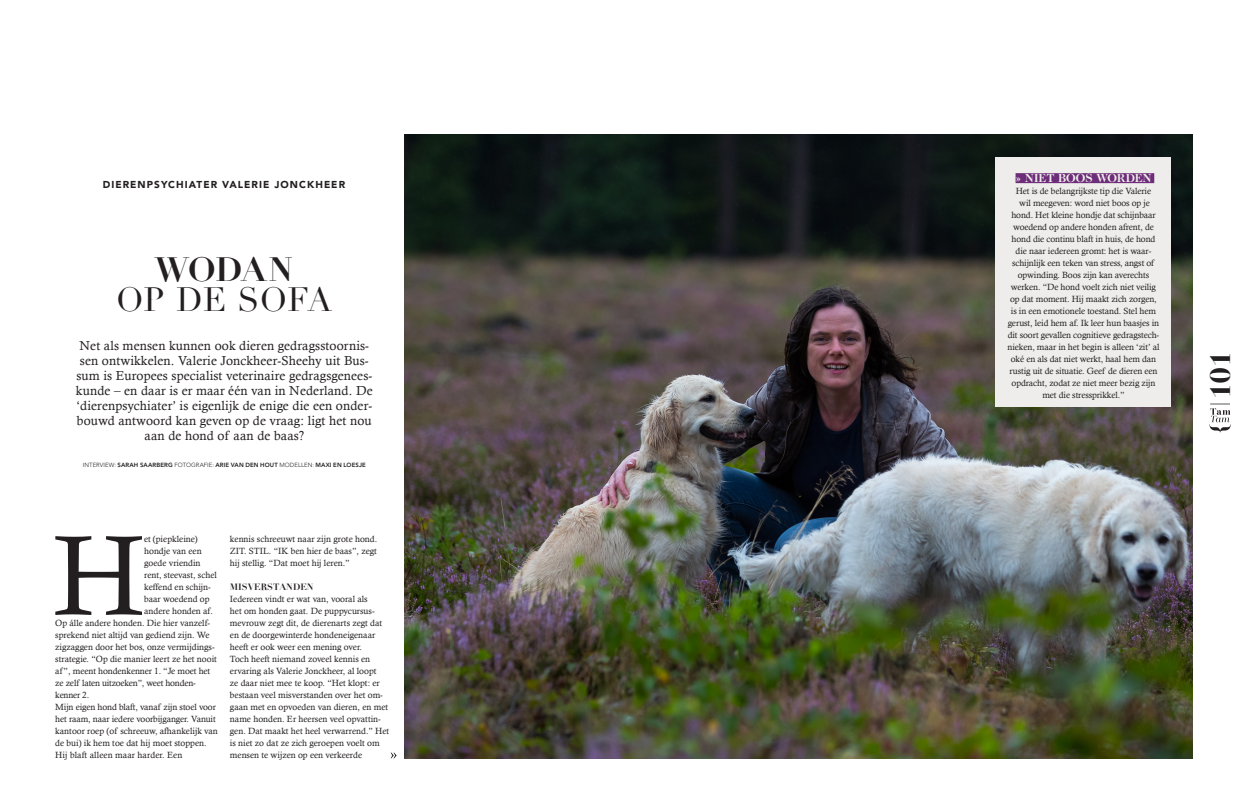
<style>
.page{position:relative;width:1248px;height:808px;background:#fff}
.page>*{position:absolute;margin:0;border:0;box-sizing:border-box;transform-origin:0 0}
._04_Platte_tekst_-_C{font:113.7px "Calisto";color:#231f20}
._01_Kop_-_Didot{font:33px "Didot";color:#231f20}
._01_Kop_-_Didot-2{font:700 33px "Didot";letter-spacing:-.015em;color:#231f20}
.t1{font:700 28.5px "Trivia Serif";color:#231f20}
._04_Platte_tekst_-_C-2{font:13px/15px "Calisto";letter-spacing:.01em;color:#231f20;text-align:center}
._07_Kaderkop_dik{font:700 12px "Caslon Two Twenty Four";letter-spacing:.005em;color:#efedec}
.t2{font:900 10px "Avenir LT";letter-spacing:.105em;color:#231f20}
._04_Platte_tekst_-_C-3{font:9px/12px "Calisto";color:#231f20}
._04_Platte_tekst_-_C-4{font:9px "Calisto";letter-spacing:-.02em;color:#231f20}
._04_Platte_tekst_-_C-5{font:700 9px "Didot";color:#231f20}
._10_Credit{font:800 6px "Avenir LT";letter-spacing:.015em;color:#231f20}
.s1{font-weight:300}
</style>
<div class="page">
<img style="left:404px;top:134px;width:788px;height:624px">
<svg style="left:1209px;top:404px;width:21px;height:28px"></svg>
<svg style="left:390px;top:752px;width:6px;height:6px"></svg>
<div style="left:995px;top:158px;width:176px;height:249px;background:#efedec"></div>
<div style="left:1015px;top:173px;width:139px;height:10px;background:#6d2d79"></div>
<p class="t2" style="left:103px;top:179px;width:244px">DIERENPSYCHIATER VALERIE JONCKHEER</p>
<p class="_01_Kop_-_Didot-2" style="left:155px;top:249px;width:140px">WODAN</p>
<p class="_01_Kop_-_Didot" style="left:116px;top:280px;width:217px">OP DE SOFA</p>
<p class="_04_Platte_tekst_-_C-2" style="left:76px;top:338px;width:298px">Net als mensen kunnen ook dieren gedragsstoornis&shy;sen ontwikkelen. Valerie Jonckheer-Sheehy uit Bus&shy;sum is Europees specialist veterinaire gedragsgenees&shy;kunde – en daar is er maar één van in Nederland. De ‘dierenpsychiater’ is eigenlijk de enige die een onder&shy;bouwd antwoord kan geven op de vraag: ligt het nou aan de hond of aan de baas?</p>
<p class="_10_Credit" style="left:83px;top:462px;width:284px"><span class="s1">INTERVIEW:</span> SARAH SAARBERG <span class="s1">FOTOGRAFIE:</span> ARIE VAN DEN HOUT <span class="s1">MODELLEN:</span> MAXI EN LOESJE</p>
<p class="_04_Platte_tekst_-_C" style="left:53px;top:510px;width:93px">H</p>
<p class="_04_Platte_tekst_-_C-3" style="left:144px;top:533px;width:55px">et (piepkleine)</p>
<p class="_04_Platte_tekst_-_C-3" style="left:144px;top:545px;width:59px">hondje van een</p>
<p class="_04_Platte_tekst_-_C-3" style="left:144px;top:557px;width:58px">goede vriendin</p>
<p class="_04_Platte_tekst_-_C-3" style="left:144px;top:569px;width:74px">rent, steevast, schel</p>
<p class="_04_Platte_tekst_-_C-3" style="left:144px;top:581px;width:68px">keffend en schijn-</p>
<p class="_04_Platte_tekst_-_C-3" style="left:144px;top:593px;width:67px">baar woedend op</p>
<p class="_04_Platte_tekst_-_C-3" style="left:144px;top:605px;width:70px">andere honden af.</p>
<p class="_04_Platte_tekst_-_C-3" style="left:55px;top:617px;width:156px">Op álle andere honden. Die hier vanzelf-</p>
<p class="_04_Platte_tekst_-_C-3" style="left:55px;top:629px;width:156px">sprekend niet altijd van gediend zijn. We</p>
<p class="_04_Platte_tekst_-_C-3" style="left:55px;top:641px;width:161px">zigzaggen door het bos, onze vermijdings-</p>
<p class="_04_Platte_tekst_-_C-3" style="left:55px;top:653px;width:163px">strategie. “Op die manier leert ze het nooit</p>
<p class="_04_Platte_tekst_-_C-3" style="left:55px;top:665px;width:156px">af ”, meent hondenkenner 1. “Je moet het</p>
<p class="_04_Platte_tekst_-_C-4" style="left:55px;top:678px;width:142px">ze zelf laten uitzoeken”, weet honden-</p>
<p class="_04_Platte_tekst_-_C-3" style="left:55px;top:689px;width:35px">kenner 2.</p>
<p class="_04_Platte_tekst_-_C-3" style="left:55px;top:701px;width:162px">Mijn eigen hond blaft, vanaf zijn stoel voor</p>
<p class="_04_Platte_tekst_-_C-3" style="left:55px;top:713px;width:162px">het raam, naar iedere voorbijganger. Vanuit</p>
<p class="_04_Platte_tekst_-_C-3" style="left:55px;top:725px;width:164px">kantoor roep (of schreeuw, afhankelijk van</p>
<p class="_04_Platte_tekst_-_C-3" style="left:55px;top:737px;width:153px">de bui) ik hem toe dat hij moet stoppen.</p>
<p class="_04_Platte_tekst_-_C-3" style="left:55px;top:749px;width:129px">Hij blaft alleen maar harder. Een</p>
<p class="_04_Platte_tekst_-_C-3" style="left:230px;top:533px;width:149px;text-align:justify">kennis schreeuwt naar zijn grote hond.<br>ZIT. STIL. “IK ben hier de baas”, zegt hij stellig. “Dat moet hij leren.”</p>
<p class="_04_Platte_tekst_-_C-5" style="left:230px;top:581px;width:85px">MISVERSTANDEN</p>
<p class="_04_Platte_tekst_-_C-3" style="left:230px;top:593px;width:139px">Iedereen vindt er wat van, vooral als</p>
<p class="_04_Platte_tekst_-_C-3" style="left:230px;top:605px;width:146px">het om honden gaat. De puppycursus-</p>
<p class="_04_Platte_tekst_-_C-3" style="left:230px;top:617px;width:154px">mevrouw zegt dit, de dierenarts zegt dat en de doorgewinterde hondeneigenaar heeft er ook weer een mening over.</p>
<p class="_04_Platte_tekst_-_C-3" style="left:230px;top:653px;width:142px">Toch heeft niemand zoveel kennis en</p>
<p class="_04_Platte_tekst_-_C-3" style="left:230px;top:665px;width:148px">ervaring als Valerie Jonckheer, al loopt</p>
<p class="_04_Platte_tekst_-_C-3" style="left:230px;top:677px;width:161px">ze daar niet mee te koop. “Het klopt: er bestaan veel misverstanden over het om&shy;gaan met en opvoeden van dieren, en met name honden. Er heersen veel opvattin&shy;gen. Dat maakt het heel verwarrend.” Het is niet zo dat ze zich geroepen voelt om mensen te wijzen op een verkeerde</p>
<p class="_07_Kaderkop_dik" style="left:1015px;top:171px;width:137px">» NIET BOOS WORDEN</p>
<p class="_04_Platte_tekst_-_C-3" style="left:1007px;top:185px;width:153px;text-align:center">Het is de belangrijkste tip die Valerie<br>wil meegeven: word niet boos op je hond. Het kleine hondje dat schijnbaar woedend op andere honden afrent, de hond die continu blaft in huis, de hond die naar iedereen gromt: het is waar&shy;schijnlijk een teken van stress, angst of opwinding. Boos zijn kan averechts werken. “De hond voelt zich niet veilig op dat moment. Hij maakt zich zorgen, is in een emotionele toestand. Stel hem gerust, leid hem af. Ik leer hun baasjes in dit soort gevallen cognitieve gedragstech&shy;nieken, maar in het begin is alleen ‘zit’ al oké en als dat niet werkt, haal hem dan rustig uit de situatie. Geef de dieren een opdracht, zodat ze niet meer bezig zijn met die stressprikkel.”</p>
<h3 class="t1" style="left:1203px;top:400px;width:51px;rotate:-90deg">101</h3>
</div>
